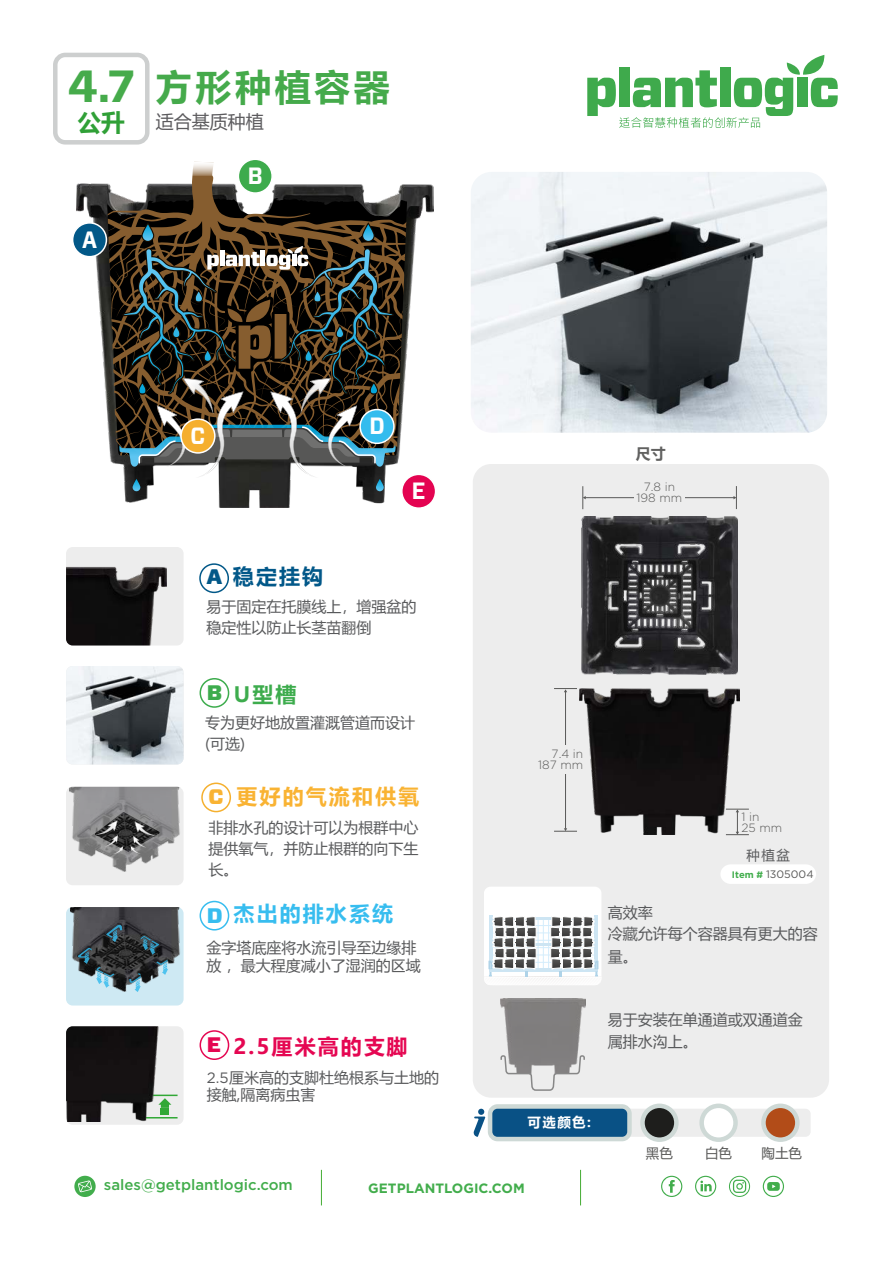
<style>
.page{position:relative;width:893px;height:1263px;background:#fff}
.page>*{position:absolute;margin:0;border:0;box-sizing:border-box;transform-origin:0 0}
.t1{font:700 36px "Microsoft Ya Hei UI";letter-spacing:.1em;color:#45aa4b}
.t2{font:700 24px "Microsoft Ya Hei UI";color:#30a037}
.t3{font:700 23.55px "Vitesse Sans";color:#fff;scale:.9 1}
.t4{font:700 21px "Microsoft Ya Hei UI";letter-spacing:.1em;color:#e50752}
.t5{font:700 21px "Microsoft Ya Hei UI";letter-spacing:.1em;color:#f9b333}
.t6{font:700 21px "Microsoft Ya Hei UI";letter-spacing:.1em;color:#37bdef}
.t7{font:700 21px "Microsoft Ya Hei UI";color:#025889}
.t8{font:700 21px "Microsoft Ya Hei UI";color:#3dac4d}
.t9{font:900 21px "Vitesse Sans";color:#3dac4d}
.t10{font:900 21px "Vitesse Sans";color:#37bdef}
.t11{font:900 21px "Vitesse Sans";color:#e50752}
.t12{font:900 21px "Vitesse Sans";color:#f9b333}
.t13{font:18px "Microsoft Ya Hei UI";color:#5b5a5d}
.t14{font:15px/21px "Microsoft Ya Hei UI";color:#595a5c}
.t15{font:15px/17.2px "Microsoft Ya Hei";color:#595a5c}
.t16{font:500 15px "Gotham";color:#42ad4c}
.t17{font:700 15px "Microsoft Ya Hei UI";color:#616160}
.t18{font:700 13.5px "Gotham";color:#42ad4c}
.t19{font:13.5px "Microsoft Ya Hei UI";color:#595958}
.t20{font:700 13.5px "Microsoft Ya Hei UI";color:#fff}
.t21{font:13.5px "Microsoft Ya Hei UI";color:#595a5c}
.t22{font:300 12px/10.5px "Gotham";color:#595958;text-align:right}
.t23{font:10.8px "Gotham";color:#595958}
.s1{font-family:"Vitesse Sans";font-size:45px;color:#46ab4b}
.s2{font-family:"Vitesse Sans";font-weight:900;color:#035888}
.s3{font-family:"Gotham"}
.s4{font-weight:700;font-size:9.45px;color:#41ad4c}
</style>
<div class="page">
<svg style="left:587px;top:55px;width:251px;height:73px"></svg>
<div style="left:53px;top:53px;width:97px;height:92px;border:4px solid #cdcfcf;border-radius:10px"></div>
<svg style="left:661px;top:1176px;width:21px;height:21px"></svg>
<svg style="left:763px;top:1176px;width:21px;height:21px"></svg>
<svg style="left:729px;top:1176px;width:21px;height:21px"></svg>
<svg style="left:695px;top:1176px;width:21px;height:21px"></svg>
<div style="left:74px;top:1176px;width:22px;height:21px;background:#42ad4c;border-radius:50%"></div>
<svg style="left:78px;top:1180px;width:14px;height:12px"></svg>
<hr style="left:321px;top:1170px;width:1px;height:35px;background:#44ac34">
<hr style="left:580px;top:1170px;width:1px;height:35px;background:#44ac34">
<div style="left:615px;top:1109px;width:196px;height:28px;background:#ededed;border-radius:5px"></div>
<svg style="left:473px;top:1104px;width:159px;height:37px"></svg>
<svg style="left:640px;top:1103px;width:39px;height:39px"></svg>
<svg style="left:699px;top:1103px;width:39px;height:39px"></svg>
<svg style="left:761px;top:1103px;width:39px;height:39px"></svg>
<div style="left:66px;top:547px;width:118px;height:98px;background:#ededed"></div>
<img style="left:66px;top:567px;width:101px;height:78px">
<div style="left:200px;top:678px;width:29px;height:30px;border:2px solid #3dac4d;border-radius:50%"></div>
<img style="left:66px;top:666px;width:118px;height:98px">
<div style="left:200px;top:901px;width:29px;height:29px;border:2px solid #37bdef;border-radius:50%"></div>
<div style="left:200px;top:1030px;width:29px;height:30px;border:2px solid #e50752;border-radius:50%"></div>
<div style="left:68px;top:1026px;width:116px;height:99px;background:#ededed"></div>
<img style="left:66px;top:1026px;width:103px;height:96px">
<div style="left:201px;top:782px;width:30px;height:30px;border:2px solid #f5b02f;border-radius:50%"></div>
<div style="left:473px;top:464px;width:356px;height:634px;background:#ededed;border-radius:18px"></div>
<div style="left:721px;top:864px;width:95px;height:20px;background:#fff"></div>
<hr style="left:565px;top:692px;width:1px;height:137px;background:#595958">
<svg style="left:554px;top:688px;width:23px;height:4px"></svg>
<svg style="left:554px;top:828px;width:23px;height:4px"></svg>
<div style="left:558px;top:745px;width:40px;height:29px;background:#ededed"></div>
<svg style="left:726px;top:809px;width:23px;height:26px"></svg>
<hr style="left:585px;top:497px;width:149px;height:1px;background:#595958">
<svg style="left:733px;top:486px;width:4px;height:23px"></svg>
<svg style="left:583px;top:486px;width:3px;height:23px"></svg>
<div style="left:634px;top:485px;width:50px;height:28px;background:#ededed"></div>
<div style="left:241px;top:159px;width:35px;height:36px;border:2px solid #fff;border-radius:50%"></div>
<img style="left:77px;top:183px;width:357px;height:325px">
<svg style="left:107px;top:161px;width:300px;height:294px"></svg>
<svg style="left:189px;top:162px;width:28px;height:14px"></svg>
<div style="left:141px;top:223px;width:13px;height:19px;border:2px solid #170e03;border-radius:5px"></div>
<svg style="left:143px;top:224px;width:10px;height:17px"></svg>
<div style="left:362px;top:223px;width:13px;height:19px;border:2px solid #170e03;border-radius:5px"></div>
<svg style="left:363px;top:224px;width:11px;height:17px"></svg>
<svg style="left:122px;top:246px;width:272px;height:245px"></svg>
<div style="left:73px;top:223px;width:33px;height:34px;background:#025888;border-radius:50%"></div>
<div style="left:72px;top:222px;width:35px;height:35px;border:2px solid #fff;border-radius:50%"></div>
<div style="left:360px;top:410px;width:34px;height:33px;background:#34bcee;border-radius:50%"></div>
<div style="left:359px;top:409px;width:36px;height:35px;border:2px solid #fff;border-radius:50%"></div>
<div style="left:402px;top:474px;width:34px;height:34px;background:#e40351;border-radius:50%"></div>
<div style="left:401px;top:474px;width:35px;height:35px;border:2px solid #fff;border-radius:50%"></div>
<div style="left:238px;top:159px;width:34px;height:34px;background:#3dab4c;border-radius:50%"></div>
<div style="left:238px;top:159px;width:35px;height:35px;border:2px solid #fff;border-radius:50%"></div>
<div style="left:181px;top:419px;width:34px;height:34px;background:#f5af2f;border-radius:50%"></div>
<div style="left:180px;top:418px;width:36px;height:36px;border:2px solid #fff;border-radius:50%"></div>
<img style="left:579px;top:688px;width:160px;height:146px">
<img style="left:471px;top:172px;width:356px;height:261px">
<svg style="left:484px;top:887px;width:118px;height:98px"></svg>
<img style="left:500px;top:998px;width:85px;height:56px">
<svg style="left:500px;top:1054px;width:85px;height:37px"></svg>
<img style="left:581px;top:517px;width:156px;height:157px">
<svg style="left:66px;top:907px;width:118px;height:98px"></svg>
<div style="left:199px;top:563px;width:30px;height:30px;border:2px solid #025888;border-radius:50%"></div>
<svg style="left:66px;top:787px;width:118px;height:98px"></svg>
<h1 class="t1" style="left:67px;top:62px;width:324px"><span class="s1">4.7</span> 方形种植容器</h1>
<h2 class="t2" style="left:78px;top:106px;width:49px">公升</h2>
<p class="t13" style="left:156px;top:109px;width:110px">适合基质种植</p>
<h3 class="t3" style="left:82px;top:224px;width:18px">A</h3>
<h3 class="t3" style="left:85px;top:225px;width:18px">A</h3>
<h3 class="t3" style="left:248px;top:160px;width:18px">B</h3>
<h3 class="t3" style="left:191px;top:420px;width:18px">C</h3>
<h3 class="t3" style="left:369px;top:410px;width:18px">D</h3>
<h3 class="t3" style="left:412px;top:475px;width:17px">E</h3>
<h3 class="t3" style="left:415px;top:476px;width:17px">E</h3>
<p class="t17" style="left:636px;top:443px;width:31px">尺寸</p>
<p class="t22" style="left:636px;top:481px;width:47px;text-align:center">7.8 in<br>198 mm</p>
<h3 class="t7" style="left:207px;top:561px;width:118px"><span class="s2">A</span> 稳定挂钩</h3>
<p class="t14" style="left:207px;top:596px;width:211px">易于固定在托膜线上，增强盆的稳定性以防止长茎苗翻倒</p>
<h3 class="t8" style="left:234px;top:680px;width:64px">U型槽</h3>
<h3 class="t9" style="left:207px;top:678px;width:17px">B</h3>
<p class="t14" style="left:205px;top:712px;width:211px">专为更好地放置灌溉管道而设计(可选)</p>
<h3 class="t5" style="left:237px;top:781px;width:184px">更好的气流和供氧</h3>
<h3 class="t12" style="left:209px;top:783px;width:17px">C</h3>
<p class="t14" style="left:209px;top:817px;width:211px;text-align:justify">非排水孔的设计可以为根群中心提供氧气，并防止根群的向下生长。</p>
<h3 class="t6" style="left:234px;top:898px;width:161px">杰出的排水系统</h3>
<h3 class="t10" style="left:207px;top:901px;width:17px">D</h3>
<p class="t14" style="left:207px;top:938px;width:216px;line-height:18px">金字塔底座将水流引导至边缘排放，最大程度减小了湿润的区域</p>
<h3 class="t4" style="left:233px;top:1031px;width:176px">2.5厘米高的支脚</h3>
<h3 class="t11" style="left:207px;top:1030px;width:16px">E</h3>
<p class="t15" style="left:207px;top:1069px;width:234px"><span class="s3">2.5</span>厘米高的支脚杜绝根系与土地的接触,隔离病虫害</p>
<p class="t22" style="left:538px;top:748px;width:47px">7.4 in<br>187 mm</p>
<p class="t20" style="left:528px;top:1113px;width:65px">可选颜色:</p>
<p class="t16" style="left:104px;top:1175px;width:190px">sales@getplantlogic.com</p>
<p class="t18" style="left:368px;top:1179px;width:158px">GETPLANTLOGIC.COM</p>
<p class="t22" style="left:741px;top:811px;width:42px;text-align:left">1 in<br>25 mm</p>
<p class="t21" style="left:747px;top:846px;width:45px">种植盆</p>
<p class="t23" style="left:732px;top:868px;width:83px"><span class="s4">Item #</span> 1305004</p>
<p class="t14" style="left:608px;top:902px;width:211px">高效率<br>冷藏允许每个容器具有更大的容</p>
<p class="t14" style="left:608px;top:945px;width:31px">量。</p>
<p class="t14" style="left:608px;top:1007px;width:196px;line-height:22.5px">易于安装在单通道或双通道金属排水沟上。</p>
<p class="t19" style="left:646px;top:1144px;width:28px">黑色</p>
<p class="t19" style="left:705px;top:1144px;width:28px">白色</p>
<p class="t19" style="left:762px;top:1144px;width:42px">陶土色</p>
</div>
